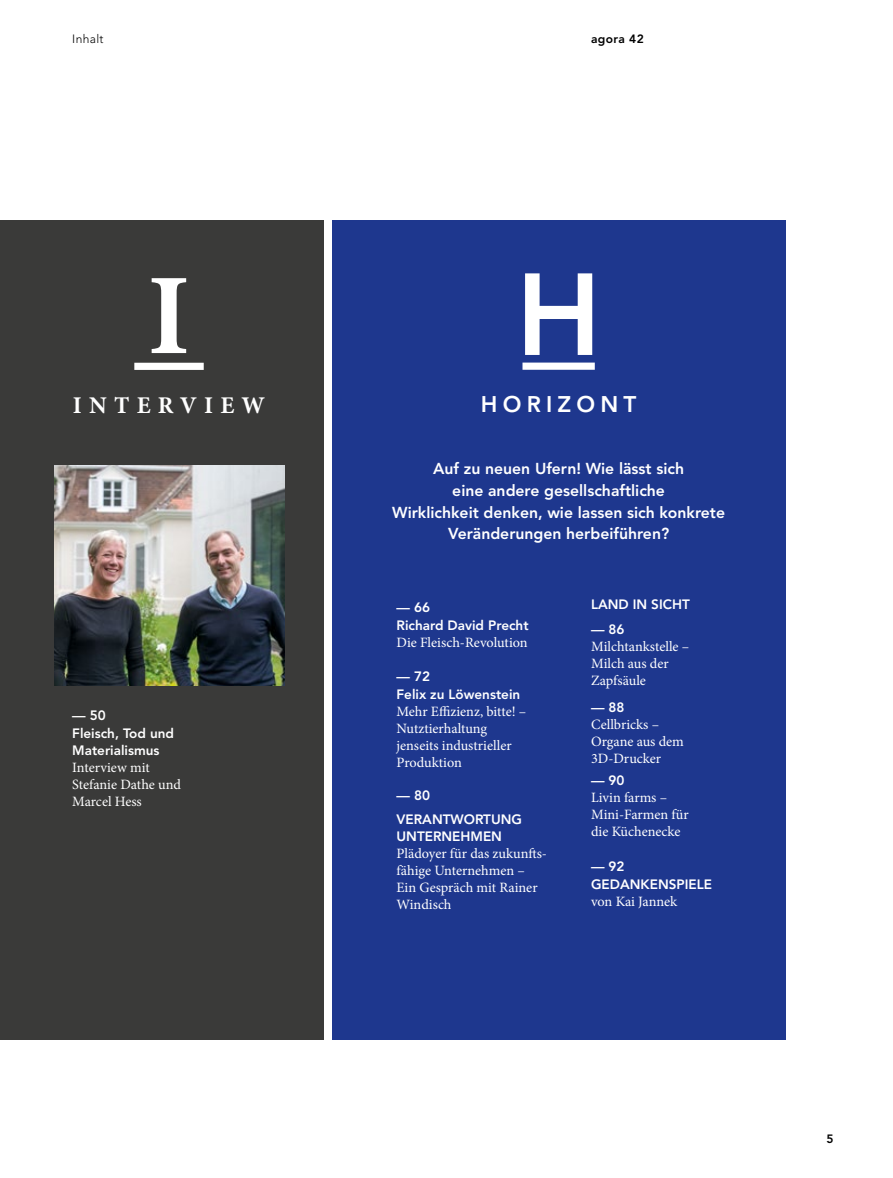
<style>
.page{position:relative;width:893px;height:1178px;background:#fff}
.page>*{position:absolute;margin:0;border:0;box-sizing:border-box;transform-origin:0 0}
.t1{font:700 115.2px "Minion Pro";color:#fff}
.t2{font:800 115.2px "Avenir";color:#fff}
.t3{font:700 24px "Minion Pro";letter-spacing:.3em;color:#fff}
.t4{font:800 22.5px "Avenir";letter-spacing:.23em;color:#fff}
.t5{font:800 15.75px/21.6px "Avenir";color:#fff;text-align:center}
.t6{font:14.25px/17.1px "Minion Pro";color:#fff}
.t7{font:800 13.5px/17.2px "Avenir";color:#fff}
.t8{font:800 12px "Avenir";letter-spacing:.03em;color:#000}
.t9{font:300 12px "Avenir";letter-spacing:.03em;color:#000}
</style>
<div class="page">
<div style="left:0;top:220px;width:323px;height:819px;background:#3a3a39"></div>
<div style="left:332px;top:220px;width:454px;height:819px;background:#1e378e"></div>
<img style="left:54px;top:466px;width:231px;height:220px">
<div style="left:522px;top:363px;width:73px;height:7px;background:#fff"></div>
<div style="left:134px;top:363px;width:70px;height:7px;background:#fff"></div>
<p class="t9" style="left:72px;top:32px;width:33px">Inhalt</p>
<p class="t8" style="left:591px;top:32px;width:54px">agora 42</p>
<h1 class="t1" style="left:147px;top:235px;width:45px">I</h1>
<h1 class="t2" style="left:516px;top:247px;width:87px">H</h1>
<h2 class="t3" style="left:73px;top:388px;width:194px">INTERVIEW</h2>
<h3 class="t4" style="left:481px;top:391px;width:157px">HORIZONT</h3>
<p class="t7" style="left:72px;top:707px;width:103px">— 50<br>Fleisch, Tod und<br>Materialismus</p>
<p class="t6" style="left:72px;top:759px;width:110px">Interview mit<br>Stefanie Dathe und<br>Marcel Hess</p>
<p class="t5" style="left:392px;top:458px;width:334px">Auf zu neuen Ufern! Wie lässt sich<br>eine andere gesellschaftliche<br>Wirklichkeit denken, wie lassen sich konkrete Veränderungen herbeiführen?</p>
<p class="t7" style="left:396px;top:599px;width:134px">— 66<br>Richard David Precht</p>
<p class="t6" style="left:396px;top:634px;width:133px">Die Fleisch-Revolution</p>
<p class="t7" style="left:396px;top:668px;width:125px">— 72<br>Felix zu Löwenstein</p>
<p class="t6" style="left:396px;top:703px;width:131px">Mehr Effizienz, bitte! –<br>Nutztierhaltung jenseits industrieller<br>Produktion</p>
<p class="t7" style="left:396px;top:784px;width:127px;line-height:23.4px">— 80<br>VERANTWORTUNG</p>
<p class="t7" style="left:396px;top:828px;width:107px">UNTERNEHMEN</p>
<p class="t6" style="left:396px;top:845px;width:152px">Plädoyer für das zukunfts&shy;fähige Unternehmen –<br>Ein Gespräch mit Rainer<br>Windisch</p>
<p class="t7" style="left:591px;top:596px;width:100px">LAND IN SICHT</p>
<p class="t7" style="left:591px;top:621px;width:35px">— 86</p>
<p class="t6" style="left:591px;top:638px;width:100px">Milchtankstelle –<br>Milch aus der<br>Zapfsäule</p>
<p class="t7" style="left:591px;top:698px;width:35px">— 88</p>
<p class="t6" style="left:591px;top:716px;width:94px">Cellbricks –<br>Organe aus dem<br>3D-Drucker</p>
<p class="t7" style="left:591px;top:772px;width:35px">— 90</p>
<p class="t6" style="left:591px;top:789px;width:99px">Livin farms –<br>Mini-Farmen für die Küchenecke</p>
<p class="t7" style="left:591px;top:858px;width:122px">— 92<br>GEDANKENSPIELE</p>
<p class="t6" style="left:591px;top:892px;width:88px">von Kai Jannek</p>
<p class="t8" style="left:826px;top:1132px;width:9px">5</p>
</div>
